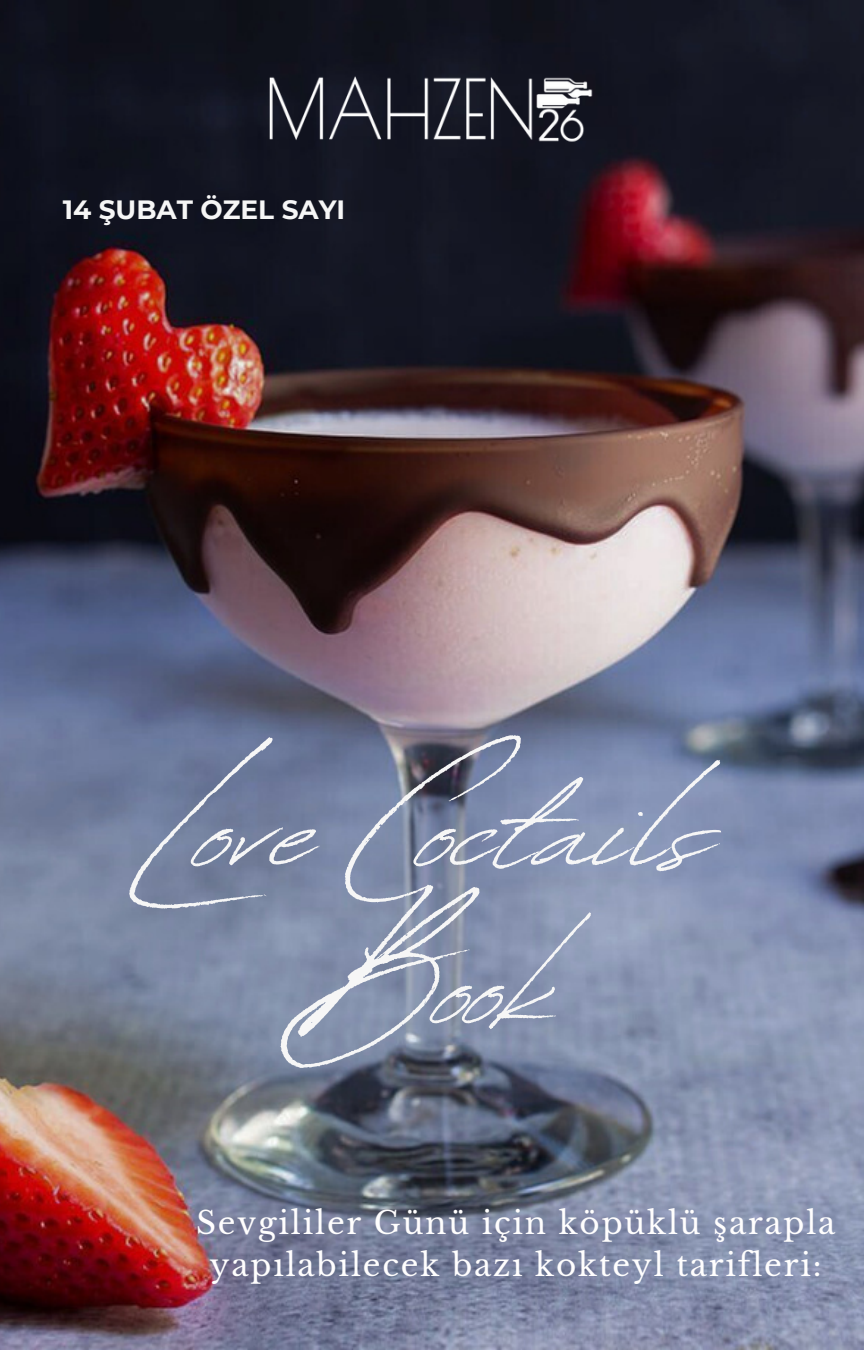
<style>
.page{position:relative;width:864px;height:1350px;background:#fff}
.page>*{position:absolute;margin:0;border:0;box-sizing:border-box;transform-origin:0 0}
.t1{font:208.35px/157px "Revive 80 Signature";color:#f6f6f6;text-align:center}
.t2{font:31.05px/42.3px "Libre Baskerville";letter-spacing:.06em;color:#fffefe;text-align:center}
.t3{font:700 26.32px "Montserrat";color:#f6f6f6}
</style>
<div class="page">
<img style="left:0;top:0;width:864px;height:1350px">
<img style="left:253px;top:55px;width:358px;height:113px">
<p class="t3" style="left:63px;top:194px;width:284px">14 ŞUBAT ÖZEL SAYI</p>
<p class="t1" style="left:143px;top:714px;width:571px">Love Coctails<br>Book</p>
<h2 class="t2" style="left:196px;top:1202px;width:641px">Sevgililer Günü için köpüklü şarapla yapılabilecek bazı kokteyl tarifleri:</h2>
</div>
